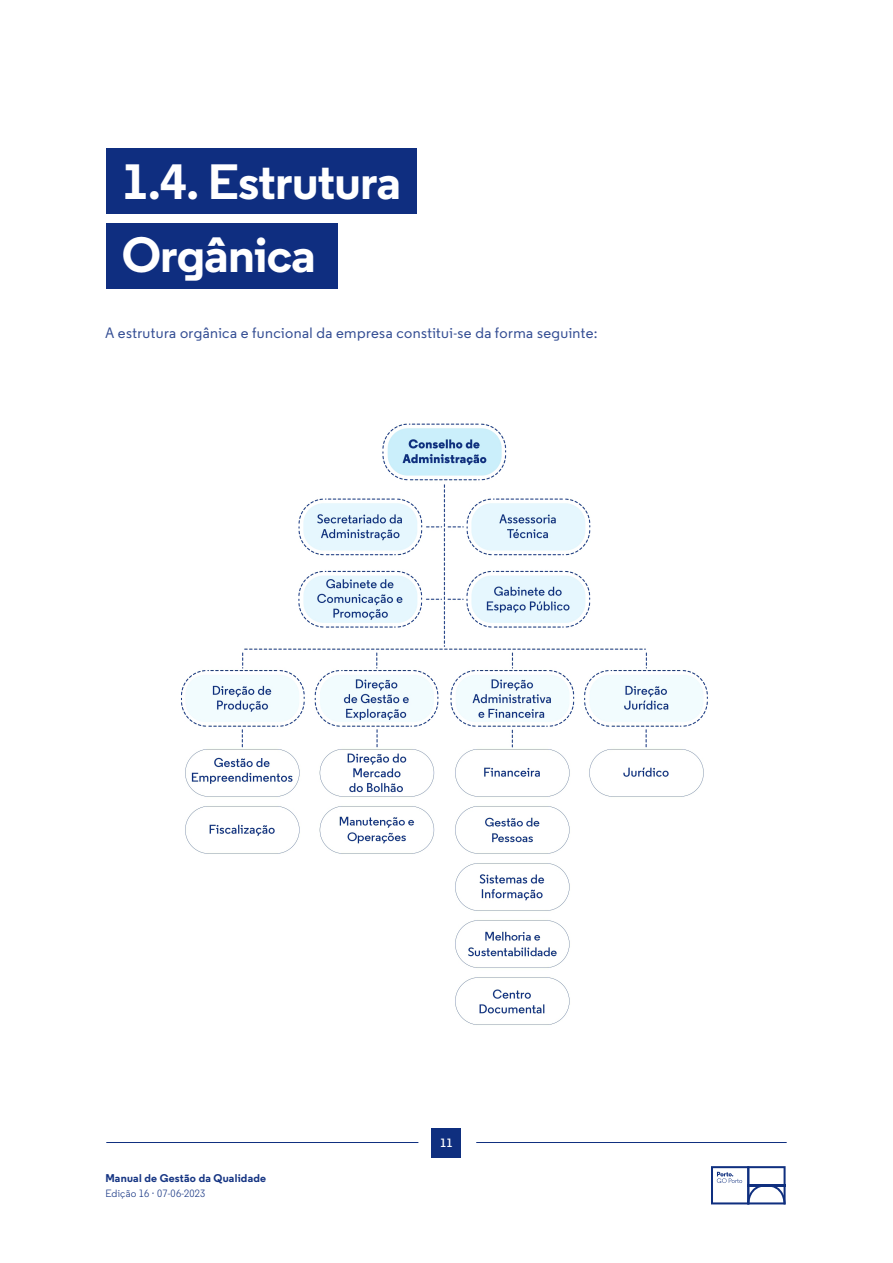
<style>
.page{position:relative;width:893px;height:1263px;background:#fff}
.page>*{position:absolute;margin:0;border:0;box-sizing:border-box;transform-origin:0 0}
.t1{font:700 49.5px "Regular";letter-spacing:-.015em;color:#fff}
.t2{font:500 15px "Regular";letter-spacing:.025em;color:#334d93}
.t3{font:600 12px "Regular";color:#fff}
.t4{font:700 11.25px "Regular";letter-spacing:.02em;color:#163583}
.t5{font:10.5px "Regular";letter-spacing:.02em;color:#163583}
</style>
<div class="page">
<div style="left:432px;top:1127px;width:29px;height:30px;background:#0f2f7f"></div>
<hr style="left:476px;top:1142px;width:311px;height:1px;background:#0f2f7f">
<hr style="left:106px;top:1142px;width:312px;height:1px;background:#0f2f7f">
<svg style="left:711px;top:1166px;width:75px;height:38px"></svg>
<img style="left:181px;top:423px;width:527px;height:602px">
<div style="left:106px;top:149px;width:311px;height:65px;background:#0f2e80"></div>
<div style="left:106px;top:224px;width:232px;height:65px;background:#0f2e80"></div>
<p class="t1" style="left:122px;top:149px;width:281px">1.4. Estrutura</p>
<p class="t1" style="left:122px;top:222px;width:195px">Orgânica</p>
<p class="t2" style="left:105px;top:323px;width:494px">A estrutura orgânica e funcional da empresa constitui-se da forma seguinte:</p>
<p class="t4" style="left:105px;top:1171px;width:162px">Manual de Gestão da Qualidade</p>
<p class="t5" style="left:105px;top:1186px;width:102px">Edição 16 · 07-06-2023</p>
<p class="t3" style="left:440px;top:1135px;width:14px">11</p>
</div>
